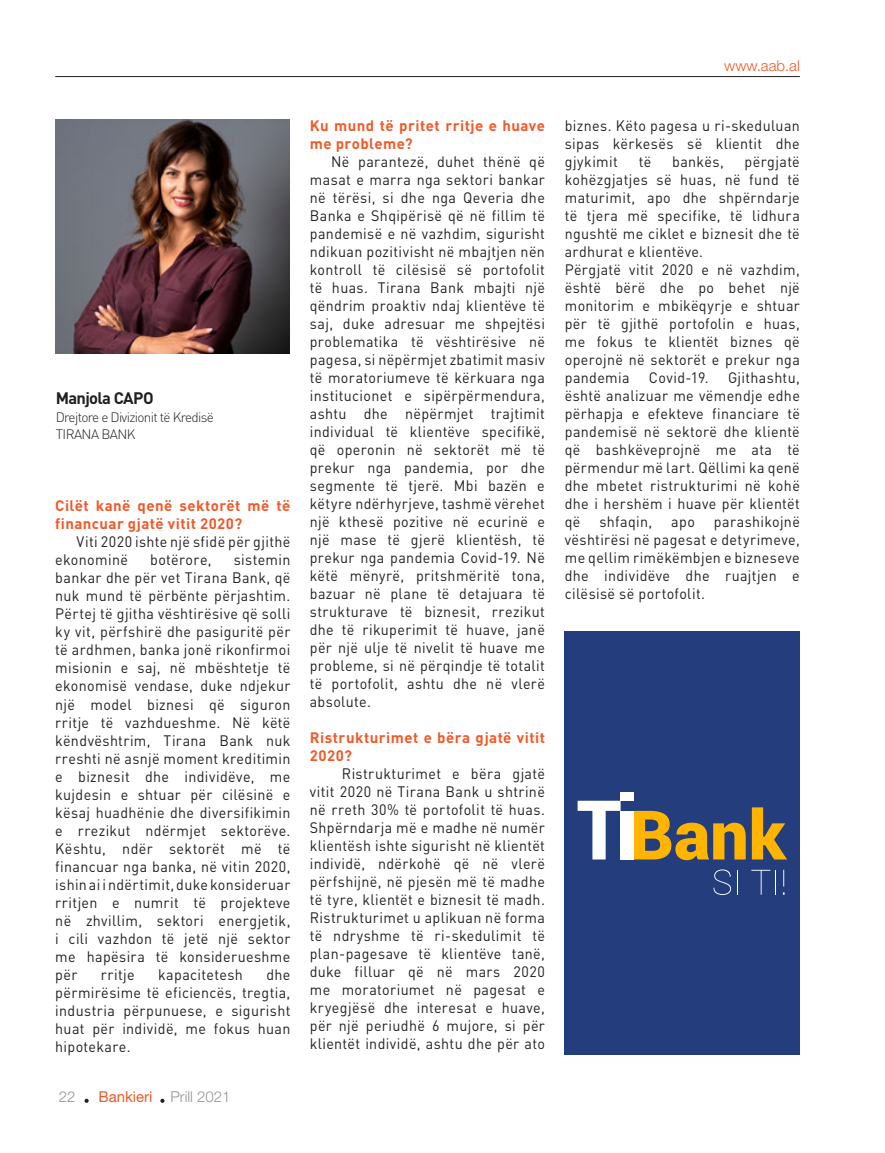
<style>
.page{position:relative;width:885px;height:1153px;background:#fff}
.page>*{position:absolute;margin:0;border:0;box-sizing:border-box;transform-origin:0 0}
.t1{font:700 16.5px "DIN Pro";letter-spacing:-.04em;color:#231f20}
.t2{font:15px/18px "DIN Pro";letter-spacing:.025em;color:#231f20;text-align:justify;scale:.95 1}
.t3{font:700 15px/18px "DIN Pro";letter-spacing:.03em;color:#f15929}
.t4{font:300 15px "Helvetica Neue LT Std";color:#939598}
.t5{font:300 15px "Helvetica Neue LT Std";color:#f15929}
.t6{font:15px "Helvetica Neue LT Std";color:#f15929}
.t7{font:300 13.5px/16.5px "DIN Pro";letter-spacing:-.05em;color:#231f20}
</style>
<div class="page">
<svg style="left:84px;top:1098px;width:5px;height:4px"></svg>
<svg style="left:160px;top:1098px;width:4px;height:4px"></svg>
<hr style="left:55px;top:76px;width:744px;height:1px;background:#231f20">
<img style="left:56px;top:119px;width:234px;height:234px">
<div style="left:564px;top:631px;width:235px;height:423px;background:#243d7d"></div>
<svg style="left:633px;top:810px;width:112px;height:50px"></svg>
<svg style="left:751px;top:807px;width:36px;height:52px"></svg>
<svg style="left:577px;top:800px;width:43px;height:59px"></svg>
<div style="left:620px;top:791px;width:13px;height:9px;background:#fff"></div>
<div style="left:620px;top:810px;width:13px;height:49px;background:#fff"></div>
<svg style="left:713px;top:869px;width:18px;height:25px"></svg>
<svg style="left:737px;top:870px;width:1px;height:24px"></svg>
<svg style="left:751px;top:869px;width:25px;height:25px"></svg>
<svg style="left:783px;top:869px;width:1px;height:17px"></svg>
<p class="t1" style="left:56px;top:387px;width:100px">Manjola CAPO</p>
<p class="t7" style="left:56px;top:408px;width:160px">Drejtore e Divizionit të Kredisë<br>TIRANA BANK</p>
<p class="t3" style="left:55px;top:496px;width:236px">Cilët kanë qenë sektorët më të financuar gjatë vitit 2020?</p>
<p class="t2" style="left:55px;top:532px;width:249px;text-indent:21px">Viti 2020 ishte një sfidë për gjithë ekonominë</p>
<p class="t2" style="left:55px;top:550px;width:249px;text-indent:178px">sistemin bankar dhe për vet Tirana Bank, që nuk mund të përbënte përjashtim.<br>Përtej të gjitha vështirësive që solli ky vit, përfshirë dhe pasiguritë për të ardhmen, banka jonë rikonfirmoi misionin e saj, në mbështetje të ekonomisë vendase, duke ndjekur një model biznesi që siguron rritje të vazhdueshme. Në këtë këndvështrim, Tirana Bank nuk rreshti në asnjë moment kreditimin e biznesit dhe individëve, me kujdesin e shtuar për cilësinë e kësaj huadhënie dhe diversifikimin e rrezikut ndërmjet sektorëve.<br>Kështu, ndër sektorët më të financuar nga banka, në vitin 2020, ishin ai i ndërtimit, duke konsideruar rritjen e numrit të projekteve në zhvillim, sektori energjetik, i cili vazhdon të jetë një sektor me hapësira të konsiderueshme për</p>
<p class="t2" style="left:150px;top:550px;width:66px">botërore,</p>
<p class="t2" style="left:101px;top:964px;width:37px">rritje</p>
<p class="t2" style="left:158px;top:964px;width:91px">kapacitetesh</p>
<p class="t2" style="left:55px;top:964px;width:249px;text-indent:211px">dhe përmirësime të eficiencës, tregtia, industria përpunuese, e sigurisht huat për individë, me fokus huan hipotekare.</p>
<p class="t4" style="left:59px;top:1087px;width:18px">22</p>
<p class="t4" style="left:170px;top:1087px;width:62px">Prill 2021</p>
<p class="t6" style="left:98px;top:1087px;width:56px">Bankieri</p>
<p class="t3" style="left:310px;top:115px;width:236px">Ku mund të pritet rritje e huave me probleme?</p>
<p class="t2" style="left:310px;top:151px;width:249px;text-indent:21px">Në parantezë, duhet thënë që masat e marra nga sektori bankar në tërësi, si dhe nga Qeveria dhe Banka e Shqipërisë që në fillim të pandemisë e në vazhdim, sigurisht ndikuan pozitivisht në mbajtjen nën kontroll të cilësisë së portofolit të huas. Tirana Bank mbajti një qëndrim proaktiv ndaj klientëve të saj, duke adresuar me shpejtësi problematika të vështirësive në pagesa, si nëpërmjet zbatimit masiv të moratoriumeve të kërkuara nga institucionet e sipërpërmendura, ashtu dhe nëpërmjet trajtimit individual të klientëve specifikë, që operonin në sektorët më të prekur nga pandemia, por dhe segmente të tjerë. Mbi bazën e këtyre ndërhyrjeve, tashmë vërehet një kthesë pozitive në ecurinë e një mase të gjerë klientësh, të prekur nga pandemia Covid-19. Në këtë mënyrë, pritshmëritë tona, bazuar në plane të detajuara të strukturave të biznesit, rrezikut dhe të rikuperimit të huave, janë për një ulje të nivelit të huave me probleme, si në përqindje të totalit të portofolit, ashtu dhe në vlerë absolute.</p>
<p class="t3" style="left:310px;top:727px;width:236px">Ristrukturimet e bëra gjatë vitit<br>2020?</p>
<p class="t2" style="left:310px;top:763px;width:249px;text-indent:32px">Ristrukturimet e bëra gjatë vitit 2020 në Tirana Bank u shtrinë në rreth 30% të portofolit të huas.<br>Shpërndarja më e madhe në numër klientësh ishte sigurisht në klientët individë, ndërkohë që në vlerë përfshijnë, në pjesën më të madhe të tyre, klientët e biznesit të madh.<br>Ristrukturimet u aplikuan në forma të ndryshme të ri-skedulimit të plan-pagesave të klientëve tanë, duke filluar që në mars 2020 me moratoriumet në pagesat e kryegjësë dhe interesat e huave, për një periudhë 6 mujore, si për klientët individë, ashtu dhe për ato</p>
<p class="t5" style="left:724px;top:57px;width:77px">www.aab.al</p>
<p class="t2" style="left:564px;top:115px;width:249px">biznes. Këto pagesa u ri-skeduluan sipas kërkesës së klientit dhe gjykimit</p>
<p class="t2" style="left:564px;top:151px;width:249px;text-align:left;text-indent:180px">përgjatë kohëzgjatjes së huas, në fund të maturimit, apo dhe shpërndarje të tjera më specifike, të lidhura ngushtë me ciklet e biznesit dhe të ardhurat e klientëve.<br>Përgjatë vitit 2020 e në vazhdim, është bërë dhe po behet një monitorim e mbikëqyrje e shtuar për të gjithë portofolin e huas, me fokus te klientët biznes që operojnë në sektorët e prekur nga pandemia</p>
<p class="t2" style="left:638px;top:151px;width:15px">të</p>
<p class="t2" style="left:672px;top:151px;width:56px">bankës,</p>
<p class="t2" style="left:564px;top:367px;width:249px;text-indent:163px">Gjithashtu, është analizuar me vëmendje edhe përhapja e efekteve financiare të pandemisë në sektorë dhe klientë që bashkëveprojnë me ata të përmendur më lart. Qëllimi ka qenë dhe mbetet ristrukturimi në kohë dhe i hershëm i huave për klientët që</p>
<p class="t2" style="left:648px;top:367px;width:65px">Covid-19.</p>
<p class="t2" style="left:599px;top:511px;width:57px">shfaqin,</p>
<p class="t2" style="left:671px;top:511px;width:26px">apo</p>
<p class="t2" style="left:564px;top:511px;width:249px;text-indent:149px">parashikojnë vështirësi në pagesat e detyrimeve, me qellim rimëkëmbjen e bizneseve dhe individëve dhe ruajtjen e cilësisë së portofolit.</p>
</div>
